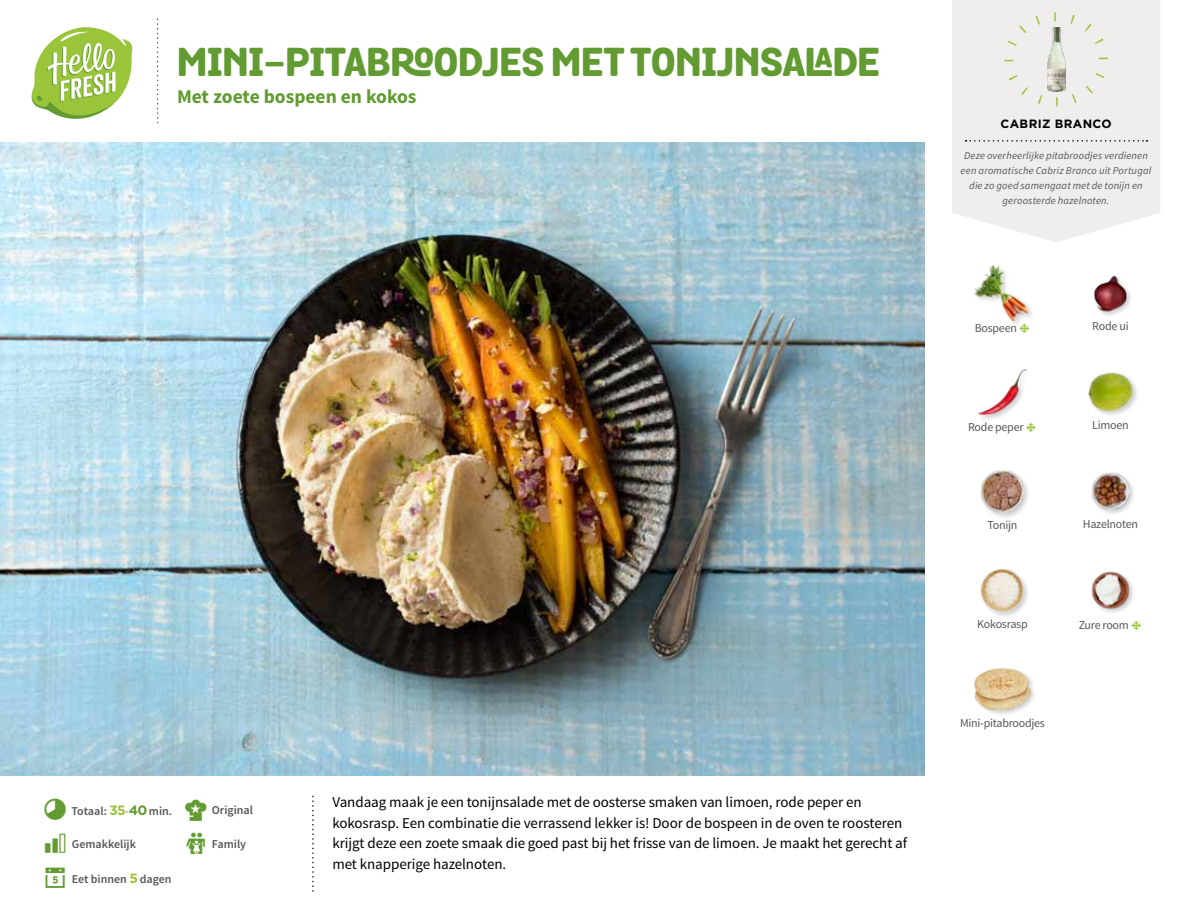
<style>
.page{position:relative;width:1188px;height:918px;background:#fff}
.page>*{position:absolute;margin:0;border:0;box-sizing:border-box;transform-origin:0 0}
.t1{font:800 39px "Grota Rounded";color:#619b31}
.t2{font:700 19.5px "Source Sans Pro";color:#619b31}
.t3{font:15px/20.5px "Source Sans Pro";letter-spacing:-.005em;color:#000}
.t4{font:12px "Source Sans Pro";letter-spacing:-.02em;color:#575756}
.t5{font:600 12px "Source Sans Pro";color:#575756}
.t6{font:700 12px "Gotham";letter-spacing:.03em;color:#000}
.t7{font:italic 10.5px/14.7px "Source Sans Pro";letter-spacing:.015em;color:#575756;text-align:center}
.s1{font-family:"Gotham";font-weight:700;font-size:13.5px;color:#9ac43a}
.s2{color:#87ac54}
.s3{font-family:"Gotham";font-weight:700;font-size:13.5px;color:#619b31}
</style>
<div class="page">
<svg style="left:31px;top:27px;width:102px;height:92px"></svg>
<img style="left:0;top:142px;width:925px;height:634px">
<div style="left:952px;top:0;width:208px;height:242px;background:#f0eeed"></div>
<svg style="left:966px;top:140px;width:182px;height:2px"></svg>
<div style="left:1004px;top:12px;width:104px;height:94px;border:9px dashed #9ac43a;border-radius:50%"></div>
<img style="left:1093px;top:275px;width:38px;height:41px">
<img style="left:1091px;top:472px;width:43px;height:42px">
<div style="left:1087px;top:371px;width:52px;height:47px;background:#000;opacity:.2"></div>
<img style="left:1087px;top:371px;width:48px;height:46px">
<img style="left:1091px;top:571px;width:43px;height:42px">
<img style="left:974px;top:265px;width:56px;height:57px">
<img style="left:981px;top:470px;width:47px;height:48px">
<img style="left:980px;top:568px;width:48px;height:48px">
<div style="left:973px;top:666px;width:64px;height:51px;background:#000;opacity:.2"></div>
<img style="left:973px;top:666px;width:57px;height:51px">
<img style="left:978px;top:369px;width:49px;height:51px">
<img style="left:1047px;top:28px;width:18px;height:63px">
<h1 class="t1" style="left:177px;top:32px;width:704px">MINI-PITABROODJES MET TONIJNSALADE</h1>
<h2 class="t2" style="left:177px;top:84px;width:241px">Met zoete bospeen en kokos</h2>
<p class="t5" style="left:71px;top:803px;width:102px">Totaal: <span class="s1">35</span><span class="s2">-</span><span class="s3">40</span> min.</p>
<p class="t5" style="left:212px;top:803px;width:43px">Original</p>
<p class="t5" style="left:72px;top:837px;width:66px">Gemakkelijk</p>
<p class="t5" style="left:212px;top:837px;width:36px">Family</p>
<p class="t5" style="left:72px;top:871px;width:101px">Eet binnen <span class="s1">5</span> dagen</p>
<p class="t3" style="left:332px;top:792px;width:576px">Vandaag maak je een tonijnsalade met de oosterse smaken van limoen, rode peper en kokosrasp. Een combinatie die verrassend lekker is! Door de bospeen in de oven te roosteren krijgt deze een zoete smaak die goed past bij het frisse van de limoen. Je maakt het gerecht af met knapperige hazelnoten.</p>
<p class="t6" style="left:1001px;top:116px;width:113px">CABRIZ BRANCO</p>
<p class="t7" style="left:961px;top:149px;width:192px">Deze overheerlijke pitabroodjes verdienen een aromatische Cabriz Branco uit Portugal die zo goed samengaat met de tonijn en geroosterde hazelnoten.</p>
<p class="t4" style="left:975px;top:321px;width:44px">Bospeen</p>
<p class="t4" style="left:1092px;top:319px;width:38px">Rode ui</p>
<p class="t4" style="left:968px;top:420px;width:57px">Rode peper</p>
<p class="t4" style="left:1092px;top:418px;width:38px">Limoen</p>
<p class="t4" style="left:988px;top:517px;width:31px">Tonijn</p>
<p class="t4" style="left:1083px;top:517px;width:57px">Hazelnoten</p>
<p class="t4" style="left:977px;top:616px;width:52px">Kokosrasp</p>
<p class="t4" style="left:1079px;top:618px;width:52px">Zure room</p>
<p class="t4" style="left:960px;top:715px;width:86px">Mini-pitabroodjes</p>
</div>
